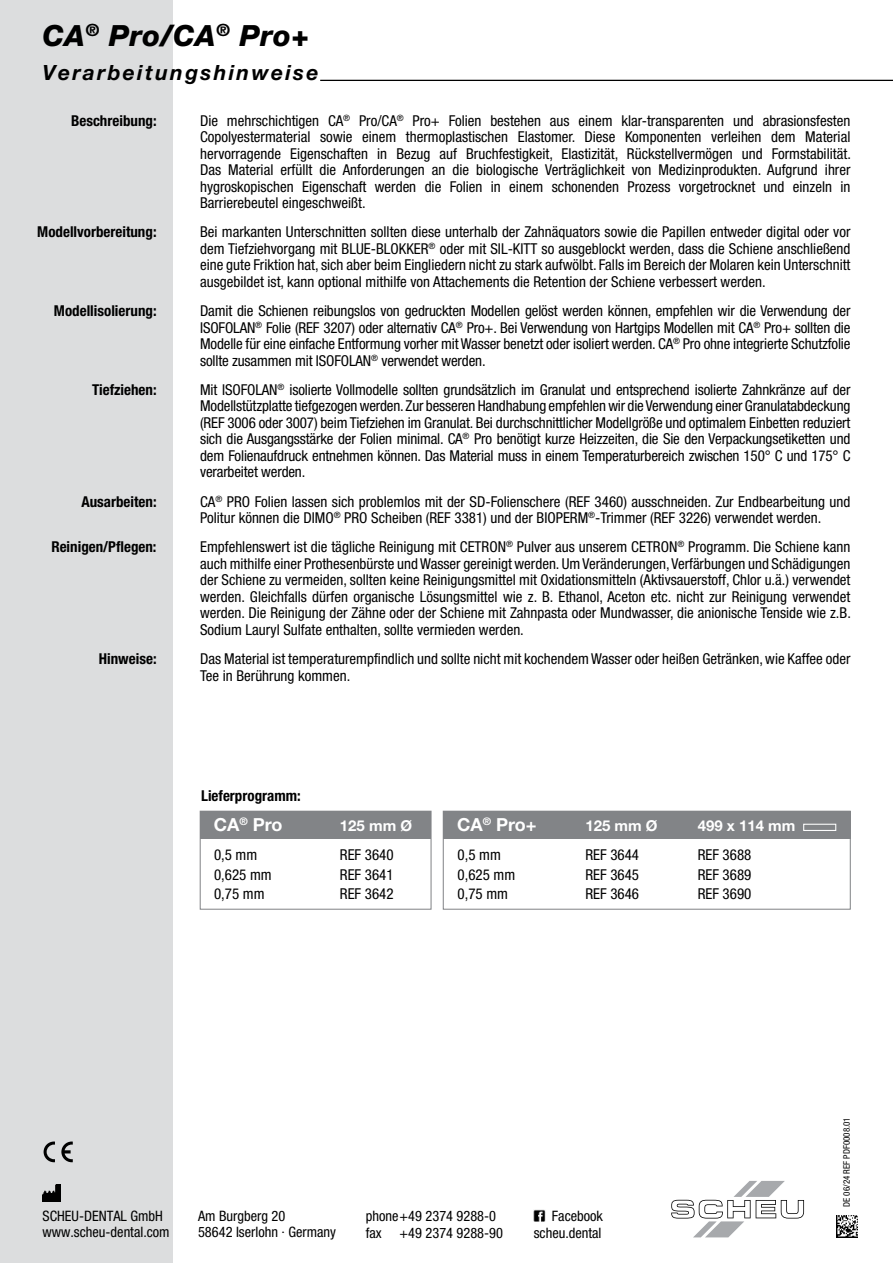
<style>
.page{position:relative;width:893px;height:1263px;background:#fff}
.page>*{position:absolute;margin:0;border:0;box-sizing:border-box;transform-origin:0 0}
.t1{font:italic 800 29.25px "Helvetica Neue LT Pro";letter-spacing:.015em;color:#000}
.t2{font:italic 700 21px "Helvetica Neue LT Pro";letter-spacing:.11em;color:#000}
.t3{font:700 18px "Helvetica Neue LT Pro";color:#fff}
.t4{font:condensed 15px/16.5px "Helvetica Neue LT Pro";color:#000;text-align:justify}
.t5{font:700 condensed 15px "Helvetica Neue LT Pro";color:#000}
.t6{font:700 15px "Helvetica Neue LT Pro";color:#fff}
.t7{font:condensed 14.4px/16.5px "Helvetica Neue LT Pro";color:#000}
.t8{font:condensed 9px "Helvetica Neue LT Pro";color:#000}
</style>
<div class="page">
<div style="left:0;top:0;width:173px;height:1263px;background:#dcddde"></div>
<hr style="left:320px;top:80px;width:573px;height:1px;background:#000">
<svg style="left:534px;top:1210px;width:11px;height:11px"></svg>
<svg style="left:44px;top:1141px;width:11px;height:21px"></svg>
<svg style="left:61px;top:1141px;width:12px;height:21px"></svg>
<img style="left:43px;top:1185px;width:18px;height:16px">
<svg style="left:671px;top:1181px;width:133px;height:56px"></svg>
<img style="left:836px;top:1216px;width:21px;height:21px">
<div style="left:443px;top:811px;width:407px;height:27px;background:#828487"></div>
<div style="left:200px;top:811px;width:231px;height:27px;background:#828487"></div>
<div style="left:803px;top:824px;width:33px;height:7px;border:1px solid #fff"></div>
<h1 class="t1" style="left:43px;top:18px;width:268px">CA<sup>®</sup> Pro/CA<sup>®</sup> Pro+</h1>
<h2 class="t2" style="left:43px;top:60px;width:278px">Verarbeitungshinweise</h2>
<p class="t5" style="left:71px;top:111px;width:87px">Beschreibung:</p>
<p class="t4" style="left:200px;top:112px;width:652px">Die mehrschichtigen CA<sup>®</sup> Pro/CA<sup>®</sup> Pro+ Folien bestehen aus einem klar-transparenten und abrasionsfesten Copolyestermaterial sowie einem thermoplastischen Elastomer. Diese Komponenten verleihen dem Material hervorragende Eigenschaften in Bezug auf Bruchfestigkeit, Elastizität, Rückstellvermögen und Formstabilität.<br>Das Material erfüllt die Anforderungen an die biologische Verträglichkeit von Medizinprodukten. Aufgrund ihrer hygroskopischen Eigenschaft werden die Folien in einem schonenden Prozess vorgetrocknet und einzeln in Barrierebeutel eingeschweißt.</p>
<p class="t5" style="left:37px;top:223px;width:121px">Modellvorbereitung:</p>
<p class="t4" style="left:200px;top:224px;width:652px">Bei markanten Unterschnitten sollten diese unterhalb der Zahnäquators sowie die Papillen entweder digital oder vor dem Tiefziehvorgang mit BLUE-BLOKKER<sup>®</sup> oder mit SIL-KITT so ausgeblockt werden, dass die Schiene anschließend eine gute Friktion hat, sich aber beim Eingliedern nicht zu stark aufwölbt. Falls im Bereich der Molaren kein Unterschnitt ausgebildet ist, kann optional mithilfe von Attachements die Retention der Schiene verbessert werden.</p>
<p class="t5" style="left:54px;top:302px;width:104px">Modellisolierung:</p>
<p class="t4" style="left:200px;top:302px;width:652px">Damit die Schienen reibungslos von gedruckten Modellen gelöst werden können, empfehlen wir die Verwendung der ISOFOLAN<sup>®</sup> Folie (REF 3207) oder alternativ CA<sup>®</sup> Pro+. Bei Verwendung von Hartgips Modellen mit CA<sup>®</sup> Pro+ sollten die Modelle für eine einfache Entformung vorher mit Wasser benetzt oder isoliert werden. CA<sup>®</sup> Pro ohne integrierte Schutzfolie sollte zusammen mit ISOFOLAN<sup>®</sup> verwendet werden.</p>
<p class="t5" style="left:92px;top:380px;width:66px">Tiefziehen:</p>
<p class="t4" style="left:200px;top:381px;width:652px">Mit ISOFOLAN<sup>®</sup> isolierte Vollmodelle sollten grundsätzlich im Granulat und entsprechend isolierte Zahnkränze auf der Modellstützplatte tiefgezogen werden. Zur besseren Handhabung empfehlen wir die Verwendung einer Granulatabdeckung (REF 3006 oder 3007) beim Tiefziehen im Granulat. Bei durchschnittlicher Modellgröße und optimalem Einbetten reduziert sich die Ausgangsstärke der Folien minimal. CA<sup>®</sup> Pro benötigt kurze Heizzeiten, die Sie den Verpackungsetiketten und dem Folienaufdruck entnehmen können. Das Material muss in einem Temperaturbereich zwischen 150° C und 175° C verarbeitet werden.</p>
<p class="t5" style="left:81px;top:492px;width:77px">Ausarbeiten:</p>
<p class="t4" style="left:200px;top:493px;width:652px">CA<sup>®</sup> PRO Folien lassen sich problemlos mit der SD-Folienschere (REF 3460) ausschneiden. Zur Endbearbeitung und<br>Politur können die DIMO<sup>®</sup> PRO Scheiben (REF 3381) und der BIOPERM<sup>®</sup>-Trimmer (REF 3226) verwendet werden.</p>
<p class="t5" style="left:51px;top:538px;width:107px">Reinigen/Pflegen:</p>
<p class="t4" style="left:200px;top:539px;width:652px">Empfehlenswert ist die tägliche Reinigung mit CETRON<sup>®</sup> Pulver aus unserem CETRON<sup>®</sup> Programm. Die Schiene kann auch mithilfe einer Prothesenbürste und Wasser gereinigt werden. Um Veränderungen, Verfärbungen und Schädigungen der Schiene zu vermeiden, sollten keine Reinigungsmittel mit Oxidationsmitteln (Aktivsauerstoff, Chlor u.ä.) verwendet werden. Gleichfalls dürfen organische Lösungsmittel wie z. B. Ethanol, Aceton etc. nicht zur Reinigung verwendet werden. Die Reinigung der Zähne oder der Schiene mit Zahnpasta oder Mundwasser, die anionische Tenside wie z.B.<br>Sodium Lauryl Sulfate enthalten, sollte vermieden werden.</p>
<p class="t5" style="left:99px;top:650px;width:59px">Hinweise:</p>
<p class="t4" style="left:200px;top:650px;width:652px">Das Material ist temperaturempfindlich und sollte nicht mit kochendem Wasser oder heißen Getränken, wie Kaffee oder<br>Tee in Berührung kommen.</p>
<p class="t5" style="left:201px;top:786px;width:101px">Lieferprogramm:</p>
<p class="t3" style="left:214px;top:813px;width:70px">CA<sup>®</sup> Pro</p>
<p class="t6" style="left:340px;top:816px;width:74px">125 mm Ø</p>
<p class="t6" style="left:585px;top:816px;width:74px">125 mm Ø</p>
<p class="t3" style="left:457px;top:813px;width:81px">CA<sup>®</sup> Pro+</p>
<p class="t6" style="left:698px;top:816px;width:99px">499 x 114 mm</p>
<p class="t4" style="left:214px;top:845px;width:59px;line-height:19.5px;text-align:left">0,5 mm<br>0,625 mm<br>0,75 mm</p>
<p class="t4" style="left:458px;top:845px;width:59px;line-height:19.5px;text-align:left">0,5 mm<br>0,625 mm<br>0,75 mm</p>
<p class="t4" style="left:698px;top:845px;width:55px;line-height:19.5px">REF 3688<br>REF 3689<br>REF 3690</p>
<p class="t4" style="left:340px;top:845px;width:55px;line-height:19.5px">REF 3640<br>REF 3641<br>REF 3642</p>
<p class="t4" style="left:585px;top:845px;width:55px;line-height:19.5px">REF 3644<br>REF 3645<br>REF 3646</p>
<p class="t7" style="left:43px;top:1207px;width:129px">SCHEU-DENTAL GmbH www.scheu-dental.com</p>
<p class="t7" style="left:366px;top:1207px;width:132px">phone+49 2374 9288-0 fax</p>
<p class="t7" style="left:198px;top:1207px;width:139px">Am Burgberg 20<br>58642 Iserlohn · Germany</p>
<p class="t7" style="left:400px;top:1224px;width:105px">+49 2374 9288-90</p>
<p class="t7" style="left:534px;top:1207px;width:71px;text-align:right">Facebook scheu.dental</p>
<p class="t8" style="left:841px;top:1207px;width:91px;rotate:-90deg">DE 06/24 REF PDF0008.01</p>
</div>
